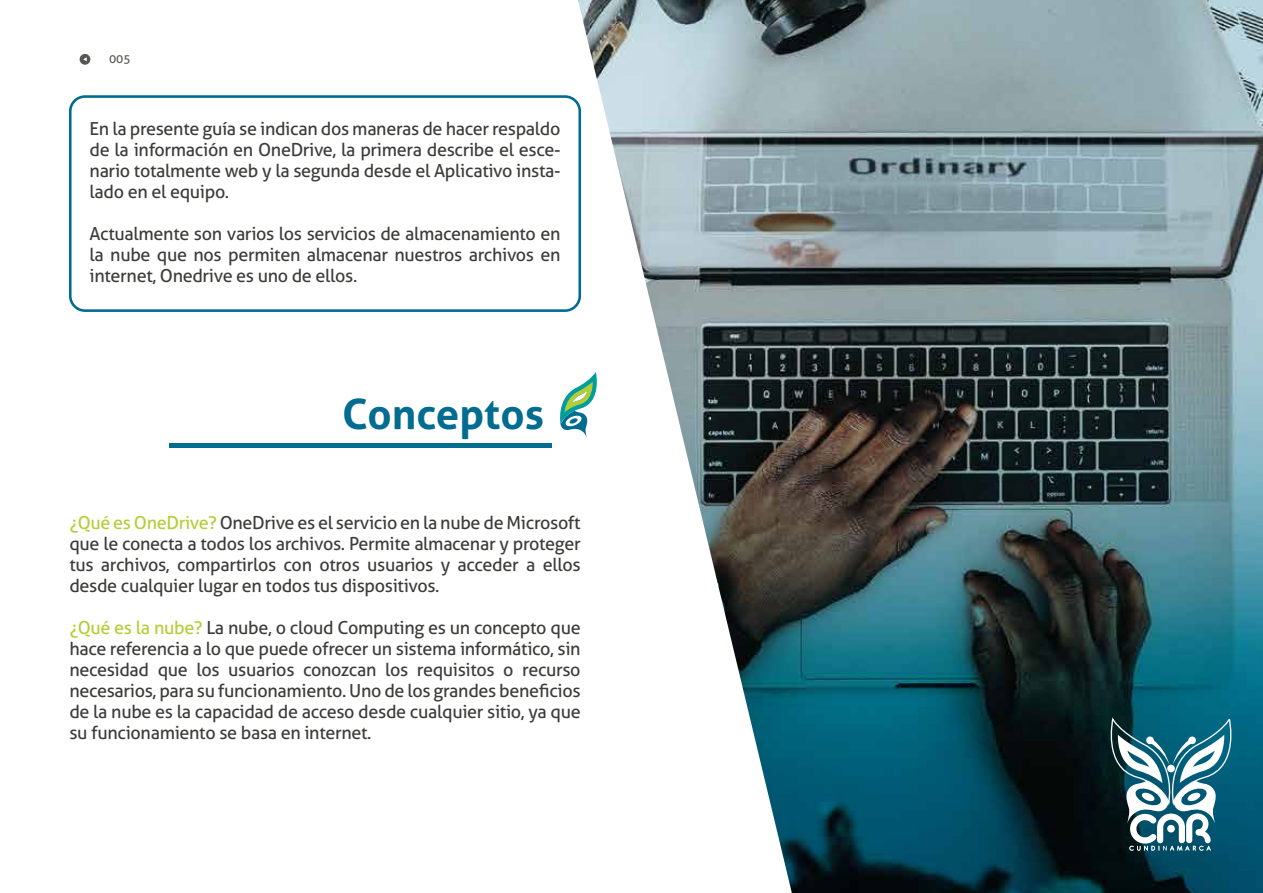
<style>
.page{position:relative;width:1263px;height:893px;background:#fff}
.page>*{position:absolute;margin:0;border:0;box-sizing:border-box;transform-origin:0 0}
.t1{font:700 42px "Aller";color:#006c8f}
.t2{font:18px/21px "Aller";letter-spacing:-.02em;color:#3c3c3b;text-align:justify}
.t3{font:12px "Aller";color:#575756}
.s1{color:#b4cd36}
</style>
<div class="page">
<img style="left:578px;top:0;width:685px;height:893px">
<svg style="left:80px;top:54px;width:10px;height:11px"></svg>
<div style="left:69px;top:95px;width:512px;height:217px;border:3px solid #006c8f;border-radius:15px"></div>
<svg style="left:560px;top:372px;width:42px;height:66px"></svg>
<svg style="left:1102px;top:718px;width:139px;height:133px"></svg>
<div style="left:169px;top:443px;width:382px;height:5px;background:#006c8f"></div>
<p class="t3" style="left:109px;top:52px;width:23px">005</p>
<p class="t2" style="left:90px;top:118px;width:472px">En la presente guía se indican dos maneras de hacer respaldo de la información en OneDrive, la primera describe el esce&shy;nario totalmente web y la segunda desde el Aplicativo insta&shy;lado en el equipo.</p>
<p class="t2" style="left:90px;top:223px;width:472px">Actualmente son varios los servicios de almacenamiento en la nube que nos permiten almacenar nuestros archivos en internet, Onedrive es uno de ellos.</p>
<h1 class="t1" style="left:342px;top:388px;width:203px">Conceptos</h1>
<p class="t2" style="left:69px;top:512px;width:513px"><span class="s1">¿Qué es OneDrive?</span> OneDrive es el servicio en la nube de Microsoft que le conecta a todos los archivos. Permite almacenar y proteger tus archivos, compartirlos con otros usuarios y acceder a ellos desde cualquier lugar en todos tus dispositivos.</p>
<p class="t2" style="left:69px;top:617px;width:513px"><span class="s1">¿Qué es la nube?</span> La nube, o cloud Computing es un concepto que hace referencia a lo que puede ofrecer un sistema informático, sin necesidad que los usuarios conozcan los requisitos o recurso necesarios, para su funcionamiento. Uno de los grandes beneficios de la nube es la capacidad de acceso desde cualquier sitio, ya que su funcionamiento se basa en internet.</p>
</div>
